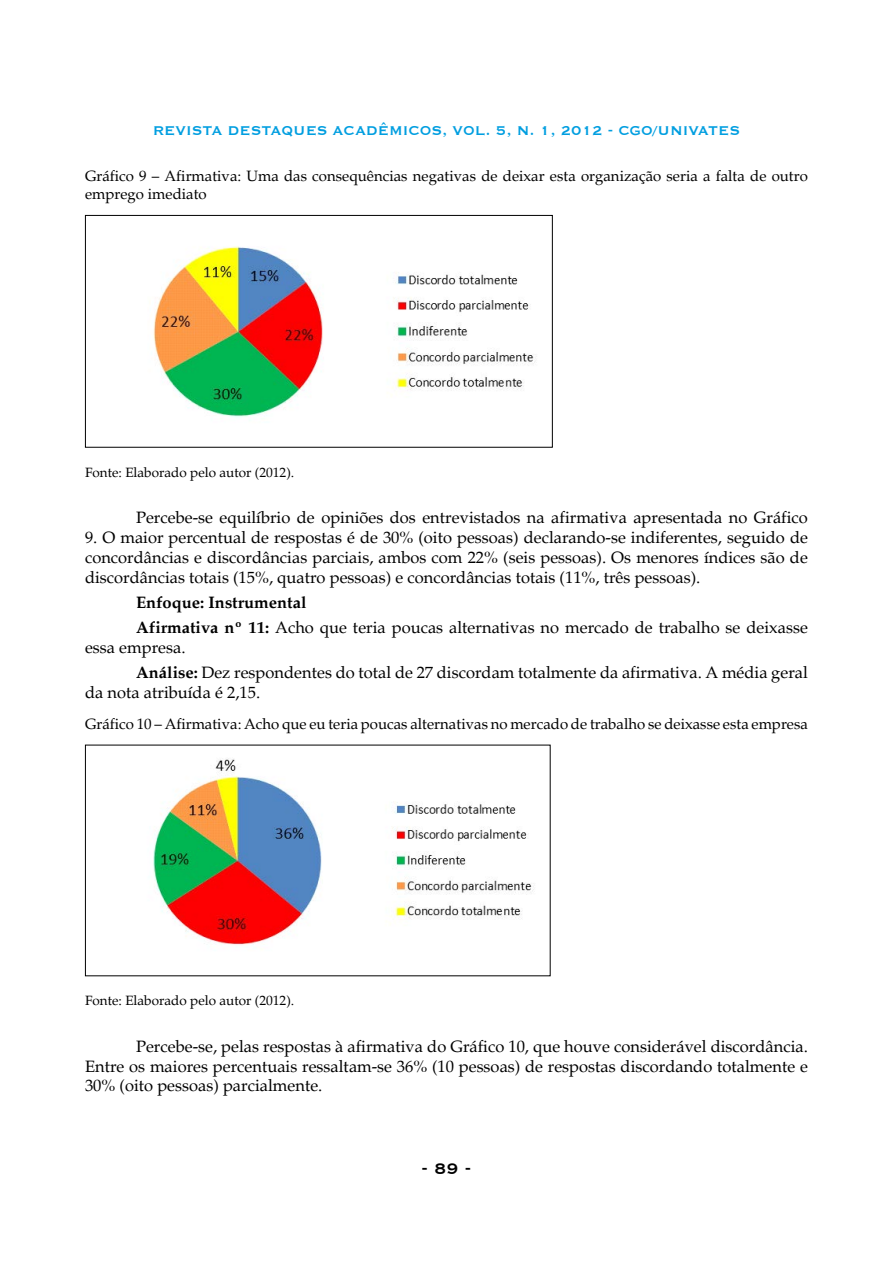
<style>
.page{position:relative;width:893px;height:1263px;background:#fff}
.page>*{position:absolute;margin:0;border:0;box-sizing:border-box;transform-origin:0 0}
.t1{font:700 19.5px "Copperplate Gothic BT";color:#000}
.t2{font:16.5px/19.8px "Palatino";color:#000;text-align:justify}
.t3{font:700 16.5px "Copperplate Gothic BT";color:#009ee0}
.t4{font:15px/18px "Palatino";color:#000}
.t5{font:13.5px "Palatino";color:#000}
.s1{font-weight:700}
</style>
<div class="page">
<img style="left:153px;top:246px;width:382px;height:172px">
<div style="left:85px;top:215px;width:468px;height:233px;border:1px solid #000"></div>
<img style="left:153px;top:758px;width:381px;height:187px">
<p class="t3" style="left:153px;top:122px;width:589px">REVISTA DESTAQUES ACADÊMICOS, VOL. 5, N. 1, 2012 - CGO/UNIVATES</p>
<p class="t4" style="left:85px;top:167px;width:724px">Gráfico 9 – Afirmativa: Uma das consequências negativas de deixar esta organização seria a falta de outro emprego imediato</p>
<p class="t5" style="left:85px;top:464px;width:211px">Fonte: Elaborado pelo autor (2012).</p>
<p class="t2" style="left:136px;top:508px;width:673px">Percebe-se equilíbrio de opiniões dos entrevistados na afirmativa apresentada no Gráfico</p>
<p class="t2" style="left:85px;top:528px;width:724px">9. O maior percentual de respostas é de 30% (oito pessoas) declarando-se indiferentes, seguido de concordâncias e discordâncias parciais, ambos com 22% (seis pessoas). Os menores índices são de discordâncias totais (15%, quatro pessoas) e concordâncias totais (11%, três pessoas).</p>
<p class="t2" style="left:136px;top:590px;width:673px;line-height:25.3px"><span class="s1">Enfoque: Instrumental<br>Afirmativa nº 11:</span> Acho que teria poucas alternativas no mercado de trabalho se deixasse</p>
<p class="t2" style="left:136px;top:635px;width:673px;line-height:25.3px;text-indent:-51px">essa empresa.<br><span class="s1">Análise:</span> Dez respondentes do total de 27 discordam totalmente da afirmativa. A média geral</p>
<p class="t2" style="left:85px;top:683px;width:177px">da nota atribuída é 2,15.</p>
<p class="t4" style="left:85px;top:715px;width:724px">Gráfico 10 – Afirmativa: Acho que eu teria poucas alternativas no mercado de trabalho se deixasse esta empresa</p>
<p class="t5" style="left:85px;top:992px;width:211px">Fonte: Elaborado pelo autor (2012).</p>
<p class="t2" style="left:85px;top:1036px;width:724px;text-indent:51px">Percebe-se, pelas respostas à afirmativa do Gráfico 10, que houve considerável discordância.<br>Entre os maiores percentuais ressaltam-se 36% (10 pessoas) de respostas discordando totalmente e 30% (oito pessoas) parcialmente.</p>
<p class="t1" style="left:422px;top:1158px;width:51px">- 89 -</p>
</div>
